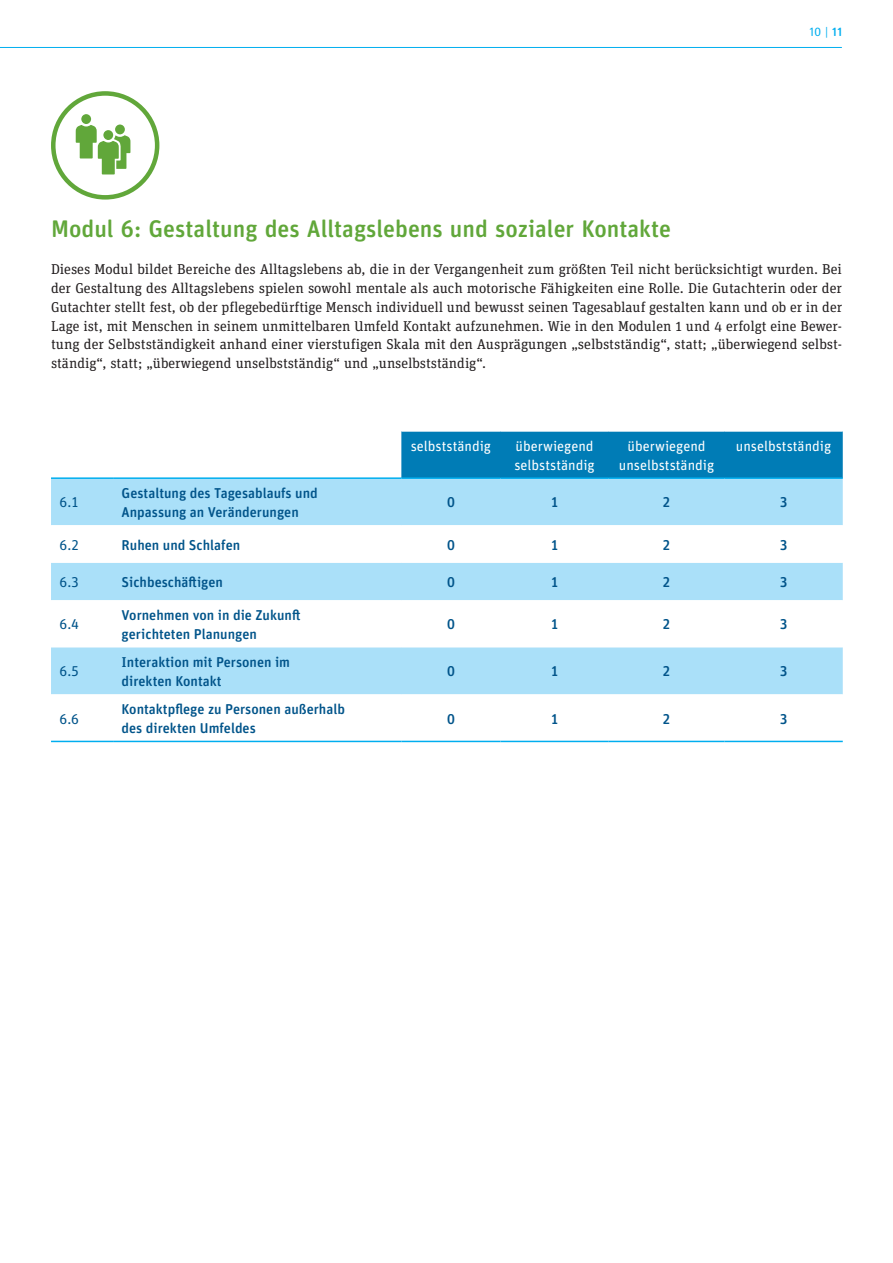
<style>
.page{position:relative;width:893px;height:1263px;background:#fff}
.page>*{position:absolute;margin:0;border:0;box-sizing:border-box;transform-origin:0 0}
.ZWISCHENHEAD_H2{font:500 24px "Unit Rounded OT";color:#61a73a}
.Fließtext__alt__lösc{font:14.25px/18.8px "Unit Slab OT";color:#231f20;text-align:justify}
.t1{font:500 14.25px/18.8px "Unit Rounded OT";color:#01548a}
.t2{font:14.25px/18.8px "Unit Rounded OT";color:#fff}
.t3{font:14.25px "Unit Rounded OT";color:#01548a}
.t4{font:12px "Unit Rounded OT";color:#00aeef}
.s1{font-weight:500}
</style>
<div class="page">
<hr style="left:0;top:47px;width:842px;height:1px;background:#00aeef">
<div style="left:401px;top:432px;width:442px;height:45px;background:#007cb6"></div>
<div style="left:51px;top:479px;width:792px;height:46px;background:#aae0f9"></div>
<svg style="left:51px;top:563px;width:350px;height:178px"></svg>
<svg style="left:401px;top:563px;width:442px;height:178px"></svg>
<hr style="left:51px;top:477px;width:62px;height:2px;background:#00aeef">
<hr style="left:113px;top:477px;width:288px;height:2px;background:#00aeef">
<hr style="left:401px;top:477px;width:99px;height:2px;background:#00aeef">
<hr style="left:500px;top:477px;width:109px;height:2px;background:#00aeef">
<hr style="left:609px;top:477px;width:115px;height:2px;background:#00aeef">
<hr style="left:724px;top:477px;width:119px;height:2px;background:#00aeef">
<hr style="left:51px;top:741px;width:62px;height:1px;background:#00aeef">
<hr style="left:113px;top:741px;width:288px;height:1px;background:#00aeef">
<hr style="left:401px;top:741px;width:99px;height:1px;background:#00aeef">
<hr style="left:500px;top:741px;width:109px;height:1px;background:#00aeef">
<hr style="left:609px;top:741px;width:115px;height:1px;background:#00aeef">
<hr style="left:724px;top:741px;width:119px;height:1px;background:#00aeef">
<div style="left:51px;top:91px;width:108px;height:109px;border:4px solid #61a73a;border-radius:50%"></div>
<div style="left:81px;top:114px;width:10px;height:10px;background:#61a73a;border-radius:50%"></div>
<svg style="left:76px;top:125px;width:54px;height:49px"></svg>
<p class="t4" style="left:809px;top:24px;width:35px">10 | <span class="s1">11</span></p>
<p class="ZWISCHENHEAD_H2" style="left:51px;top:213px;width:621px">Modul 6: Gestaltung des Alltagslebens und sozialer Kontakte</p>
<p class="Fließtext__alt__lösc" style="left:51px;top:260px;width:793px">Dieses Modul bildet Bereiche des Alltagslebens ab, die in der Vergangenheit zum größten Teil nicht berücksichtigt wurden. Bei der Gestaltung des Alltagslebens spielen sowohl mentale als auch motorische Fähigkeiten eine Rolle. Die Gutachterin oder der Gutachter stellt fest, ob der pflegebedürftige Mensch individuell und bewusst seinen Tagesablauf gestalten kann und ob er in der Lage ist, mit Menschen in seinem unmittelbaren Umfeld Kontakt aufzunehmen. Wie in den Modulen 1 und 4 erfolgt eine Bewer&shy;tung der Selbstständigkeit anhand einer vierstufigen Skala mit den Ausprägungen „selbstständig“, statt; „überwiegend selbst&shy;ständig“, statt; „überwiegend unselbstständig“ und „unselbstständig“.</p>
<p class="t2" style="left:411px;top:436px;width:82px">selbstständig</p>
<p class="t2" style="left:514px;top:436px;width:82px">überwiegend selbstständig</p>
<p class="t2" style="left:619px;top:436px;width:97px;text-align:center">überwiegend unselbstständig</p>
<p class="t2" style="left:736px;top:436px;width:97px">unselbstständig</p>
<p class="t3" style="left:60px;top:494px;width:21px">6.1</p>
<p class="t1" style="left:122px;top:483px;width:198px">Gestaltung des Tagesablaufs und<br>Anpassung an Veränderungen</p>
<p class="t1" style="left:447px;top:493px;width:9px">0</p>
<p class="t1" style="left:551px;top:493px;width:9px">1</p>
<p class="t1" style="left:663px;top:493px;width:9px">2</p>
<p class="t1" style="left:780px;top:493px;width:9px">3</p>
<p class="t3" style="left:60px;top:536px;width:21px">6.2</p>
<p class="t1" style="left:122px;top:535px;width:120px">Ruhen und Schlafen</p>
<p class="t1" style="left:447px;top:535px;width:9px">0</p>
<p class="t1" style="left:551px;top:535px;width:9px">1</p>
<p class="t1" style="left:663px;top:535px;width:9px">2</p>
<p class="t1" style="left:780px;top:535px;width:9px">3</p>
<p class="t3" style="left:60px;top:573px;width:21px">6.3</p>
<p class="t1" style="left:122px;top:573px;width:103px">Sichbeschäftigen</p>
<p class="t1" style="left:447px;top:573px;width:9px">0</p>
<p class="t1" style="left:551px;top:573px;width:9px">1</p>
<p class="t1" style="left:663px;top:573px;width:9px">2</p>
<p class="t1" style="left:780px;top:573px;width:9px">3</p>
<p class="t3" style="left:60px;top:616px;width:21px">6.4</p>
<p class="t1" style="left:122px;top:606px;width:180px">Vornehmen von in die Zukunft gerichteten Planungen</p>
<p class="t1" style="left:447px;top:615px;width:9px">0</p>
<p class="t1" style="left:551px;top:615px;width:9px">1</p>
<p class="t1" style="left:663px;top:615px;width:9px">2</p>
<p class="t1" style="left:780px;top:615px;width:9px">3</p>
<p class="t3" style="left:60px;top:663px;width:21px">6.5</p>
<p class="t1" style="left:122px;top:653px;width:170px">Interaktion mit Personen im direkten Kontakt</p>
<p class="t1" style="left:447px;top:662px;width:9px">0</p>
<p class="t1" style="left:551px;top:662px;width:9px">1</p>
<p class="t1" style="left:663px;top:662px;width:9px">2</p>
<p class="t1" style="left:780px;top:662px;width:9px">3</p>
<p class="t3" style="left:60px;top:710px;width:21px">6.6</p>
<p class="t1" style="left:122px;top:700px;width:225px">Kontaktpflege zu Personen außerhalb des direkten Umfeldes</p>
<p class="t1" style="left:447px;top:709px;width:9px">0</p>
<p class="t1" style="left:551px;top:709px;width:9px">1</p>
<p class="t1" style="left:663px;top:709px;width:9px">2</p>
<p class="t1" style="left:780px;top:709px;width:9px">3</p>
</div>
